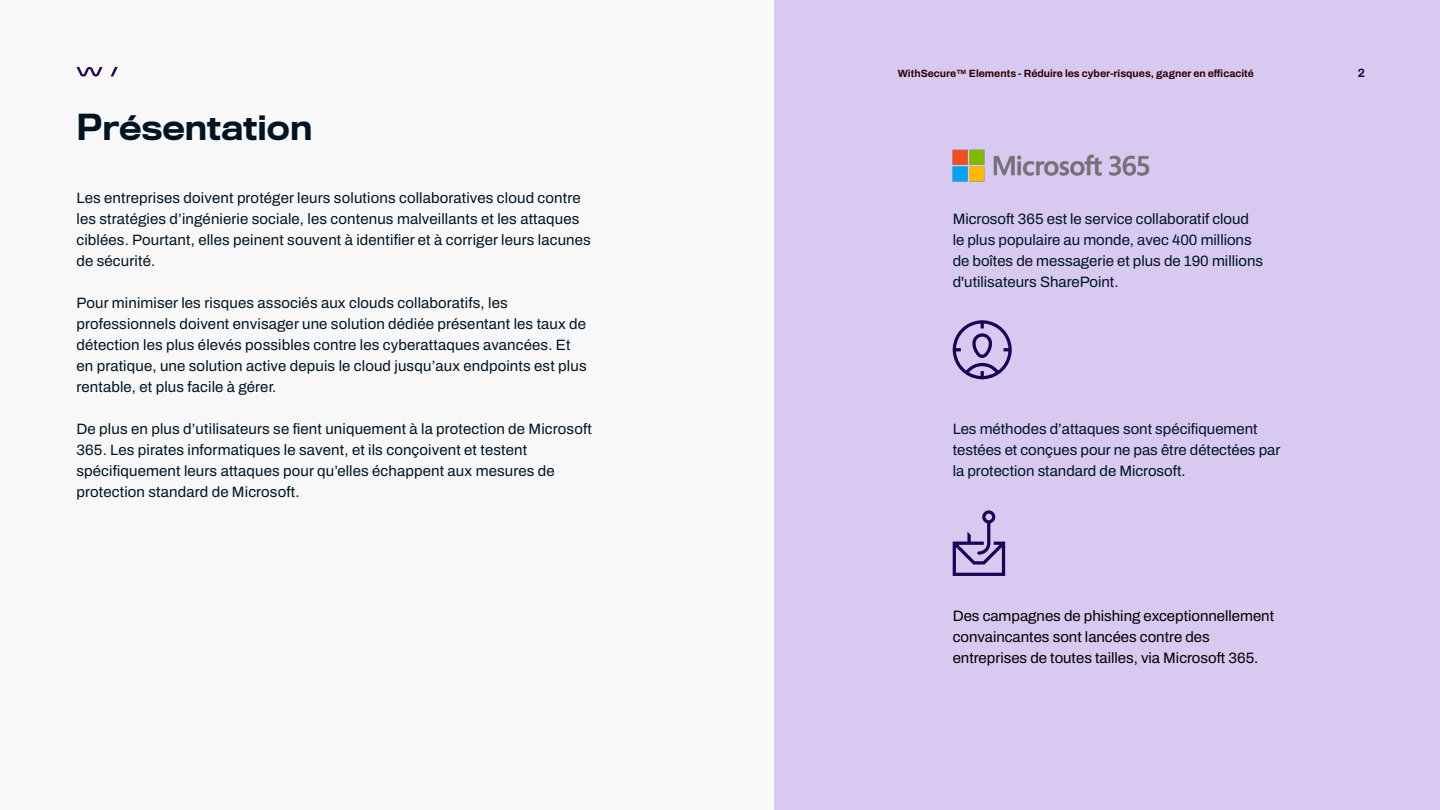
<style>
.page{position:relative;width:1440px;height:810px;background:#f8f8f8}
.page>*{position:absolute;margin:0;border:0;box-sizing:border-box;transform-origin:0 0}
.t1{font:500 33px "Titling Gothic FB";color:#001423}
.t2{font:15px/21px "Archivo";letter-spacing:.01em;color:#001423}
.t3{font:15px/21px "Archivo";color:#000}
.t4{font:700 12px "Archivo";color:#200055}
.t5{font:700 10.5px "Archivo";color:#2d0303}
</style>
<div class="page">
<div style="left:775px;top:0;width:665px;height:810px;background:#d8c9f1"></div>
<svg style="left:953px;top:320px;width:59px;height:59px"></svg>
<svg style="left:953px;top:510px;width:52px;height:66px"></svg>
<img style="left:952px;top:149px;width:198px;height:33px">
<svg style="left:76px;top:67px;width:27px;height:9px"></svg>
<svg style="left:111px;top:67px;width:7px;height:9px"></svg>
<h1 class="t1" style="left:76px;top:107px;width:237px">Présentation</h1>
<p class="t2" style="left:76px;top:187px;width:516px">Les entreprises doivent protéger leurs solutions collaboratives cloud contre les stratégies d’ingénierie sociale, les contenus malveillants et les attaques ciblées. Pourtant, elles peinent souvent à identifier et à corriger leurs lacunes de sécurité.</p>
<p class="t2" style="left:76px;top:292px;width:512px">Pour minimiser les risques associés aux clouds collaboratifs, les professionnels doivent envisager une solution dédiée présentant les taux de détection les plus élevés possibles contre les cyberattaques avancées. Et en pratique, une solution active depuis le cloud jusqu’aux endpoints est plus rentable, et plus facile à gérer.</p>
<p class="t2" style="left:76px;top:418px;width:517px">De plus en plus d’utilisateurs se fient uniquement à la protection de Microsoft 365. Les pirates informatiques le savent, et ils conçoivent et testent spécifiquement leurs attaques pour qu’elles échappent aux mesures de protection standard de Microsoft.</p>
<p class="t5" style="left:898px;top:65px;width:358px">WithSecure™ Elements - Réduire les cyber-risques, gagner en efficacité</p>
<p class="t4" style="left:1358px;top:63px;width:9px">2</p>
<p class="t2" style="left:953px;top:208px;width:312px">Microsoft 365 est le service collaboratif cloud le plus populaire au monde, avec 400 millions de boîtes de messagerie et plus de 190 millions d'utilisateurs SharePoint.</p>
<p class="t2" style="left:953px;top:418px;width:329px">Les méthodes d’attaques sont spécifiquement testées et conçues pour ne pas être détectées par la protection standard de Microsoft.</p>
<p class="t3" style="left:953px;top:605px;width:323px">Des campagnes de phishing exceptionnellement convaincantes sont lancées contre des entreprises de toutes tailles, via Microsoft 365.</p>
</div>
